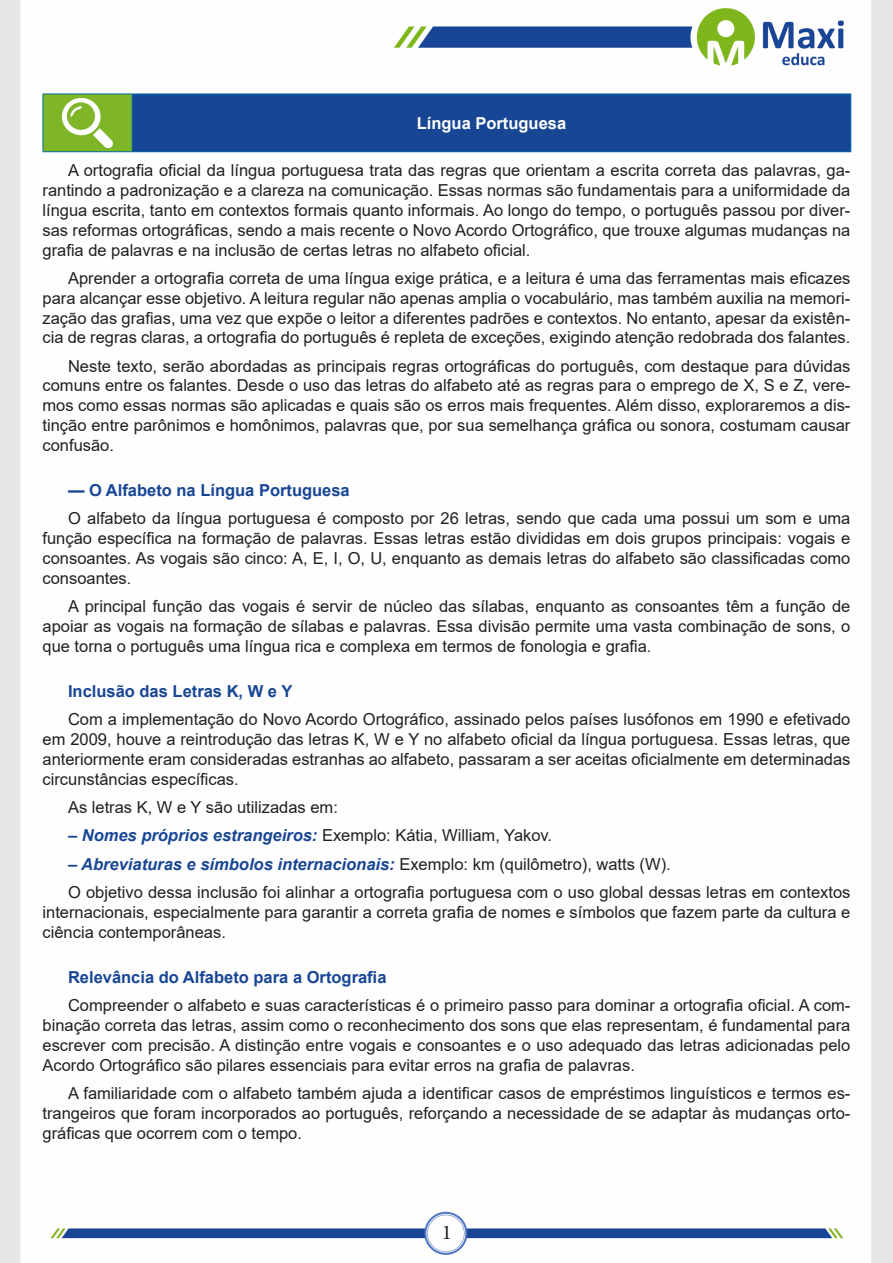
<style>
.page{position:relative;width:893px;height:1263px;background:#fff}
.page>*{position:absolute;margin:0;border:0;box-sizing:border-box;transform-origin:0 0}
.t1{font:21px "Minion Pro";color:#231f20}
.TEXTO_BASE{font:16.5px/19.8px "Arial";color:#231f20;text-align:justify}
.TOPICOS{font:700 16.5px "Arial";color:#184695}
.TEXTO_BASE-2{font:italic 700 16.5px "Arial";color:#184695}
.CENTRALIZAR{font:700 16.5px "Arial";color:#fff}
.s1{font-weight:700;font-style:italic;color:#184695}
.s2{font-weight:400;font-style:normal;color:#231f20}
</style>
<div class="page">
<img style="left:0;top:0;width:893px;height:1263px">
<div style="left:43px;top:94px;width:89px;height:58px;background:#7fb628"></div>
<div style="left:132px;top:94px;width:719px;height:58px;background:#184695"></div>
<hr style="left:43px;top:94px;width:89px;height:1px;background:#036ea6">
<hr style="left:43px;top:94px;width:1px;height:57px;background:#036ea6">
<hr style="left:43px;top:151px;width:89px;height:1px;background:#036ea6">
<hr style="left:132px;top:94px;width:719px;height:1px;background:#036ea6">
<hr style="left:132px;top:94px;width:1px;height:57px;background:#036ea6">
<hr style="left:850px;top:94px;width:1px;height:57px;background:#036ea6">
<hr style="left:132px;top:151px;width:719px;height:1px;background:#036ea6">
<img style="left:62px;top:98px;width:51px;height:49px">
<p class="CENTRALIZAR" style="left:417px;top:111px;width:151px">Língua Portuguesa</p>
<p class="TEXTO_BASE" style="left:43px;top:161px;width:809px;text-indent:26px">A ortografia oficial da língua portuguesa trata das regras que orientam a escrita correta das palavras, ga&shy;rantindo a padronização e a clareza na comunicação. Essas normas são fundamentais para a uniformidade da língua escrita, tanto em contextos formais quanto informais. Ao longo do tempo, o português passou por diver&shy;sas reformas ortográficas, sendo a mais recente o Novo Acordo Ortográfico, que trouxe algumas mudanças na grafia de palavras e na inclusão de certas letras no alfabeto oficial.</p>
<p class="TEXTO_BASE" style="left:43px;top:268px;width:809px;text-indent:26px">Aprender a ortografia correta de uma língua exige prática, e a leitura é uma das ferramentas mais eficazes para alcançar esse objetivo. A leitura regular não apenas amplia o vocabulário, mas também auxilia na memori&shy;zação das grafias, uma vez que expõe o leitor a diferentes padrões e contextos. No entanto, apesar da existên&shy;cia de regras claras, a ortografia do português é repleta de exceções, exigindo atenção redobrada dos falantes.</p>
<p class="TEXTO_BASE" style="left:43px;top:356px;width:809px;text-indent:26px">Neste texto, serão abordadas as principais regras ortográficas do português, com destaque para dúvidas comuns entre os falantes. Desde o uso das letras do alfabeto até as regras para o emprego de X, S e Z, vere&shy;mos como essas normas são aplicadas e quais são os erros mais frequentes. Além disso, exploraremos a dis&shy;tinção entre parônimos e homônimos, palavras que, por sua semelhança gráfica ou sonora, costumam causar confusão.</p>
<p class="TOPICOS" style="left:68px;top:479px;width:283px">— O Alfabeto na Língua Portuguesa</p>
<p class="TEXTO_BASE" style="left:43px;top:509px;width:809px;text-indent:26px">O alfabeto da língua portuguesa é composto por 26 letras, sendo que cada uma possui um som e uma função específica na formação de palavras. Essas letras estão divididas em dois grupos principais: vogais e consoantes. As vogais são cinco: A, E, I, O, U, enquanto as demais letras do alfabeto são classificadas como consoantes.</p>
<p class="TEXTO_BASE" style="left:43px;top:596px;width:809px;text-indent:26px">A principal função das vogais é servir de núcleo das sílabas, enquanto as consoantes têm a função de apoiar as vogais na formação de sílabas e palavras. Essa divisão permite uma vasta combinação de sons, o que torna o português uma língua rica e complexa em termos de fonologia e grafia.</p>
<p class="TOPICOS" style="left:68px;top:680px;width:226px">Inclusão das Letras K, W e Y</p>
<p class="TEXTO_BASE" style="left:43px;top:710px;width:809px;text-indent:26px">Com a implementação do Novo Acordo Ortográfico, assinado pelos países lusófonos em 1990 e efetivado em 2009, houve a reintrodução das letras K, W e Y no alfabeto oficial da língua portuguesa. Essas letras, que anteriormente eram consideradas estranhas ao alfabeto, passaram a ser aceitas oficialmente em determinadas circunstâncias específicas.</p>
<p class="TEXTO_BASE" style="left:68px;top:797px;width:271px">As letras K, W e Y são utilizadas em:</p>
<p class="TEXTO_BASE" style="left:68px;top:826px;width:486px"><span class="s1">– Nomes próprios estrangeiros:</span> Exemplo: Kátia, William, Yakov.</p>
<p class="TEXTO_BASE-2" style="left:68px;top:853px;width:604px">– Abreviaturas e símbolos internacionais: <span class="s2">Exemplo: km (quilômetro), watts (W).</span></p>
<p class="TEXTO_BASE" style="left:43px;top:882px;width:809px;text-indent:26px">O objetivo dessa inclusão foi alinhar a ortografia portuguesa com o uso global dessas letras em contextos internacionais, especialmente para garantir a correta grafia de nomes e símbolos que fazem parte da cultura e ciência contemporâneas.</p>
<p class="TOPICOS" style="left:68px;top:965px;width:320px">Relevância do Alfabeto para a Ortografia</p>
<p class="TEXTO_BASE" style="left:43px;top:995px;width:809px;text-indent:26px">Compreender o alfabeto e suas características é o primeiro passo para dominar a ortografia oficial. A com&shy;binação correta das letras, assim como o reconhecimento dos sons que elas representam, é fundamental para escrever com precisão. A distinção entre vogais e consoantes e o uso adequado das letras adicionadas pelo Acordo Ortográfico são pilares essenciais para evitar erros na grafia de palavras.</p>
<p class="TEXTO_BASE" style="left:43px;top:1083px;width:809px;text-indent:26px">A familiaridade com o alfabeto também ajuda a identificar casos de empréstimos linguísticos e termos es&shy;trangeiros que foram incorporados ao português, reforçando a necessidade de se adaptar às mudanças orto&shy;gráficas que ocorrem com o tempo.</p>
<p class="t1" style="left:442px;top:1218px;width:12px">1</p>
</div>
